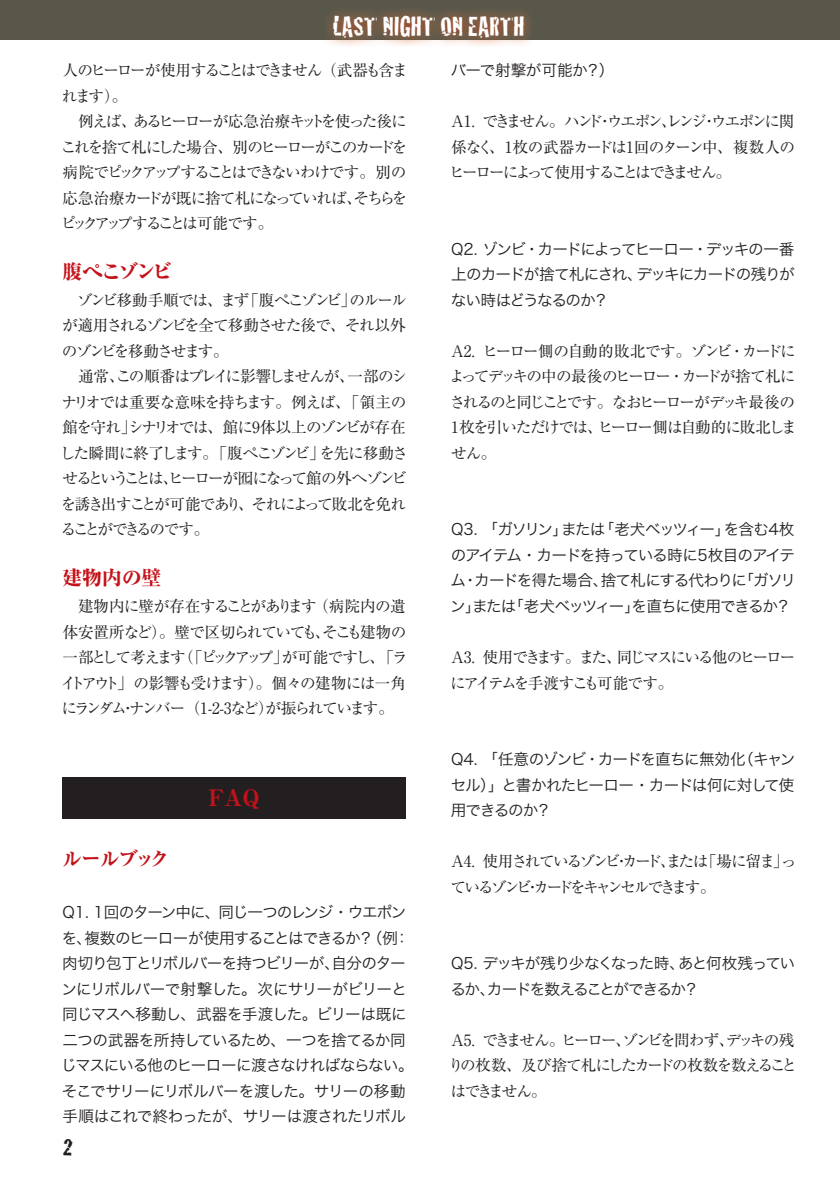
<style>
.page{position:relative;width:840px;height:1191px;background:#fff}
.page>*{position:absolute;margin:0;border:0;box-sizing:border-box;transform-origin:0 0}
.t1{font:28.4px "Cracked";color:#fff}
.t2{font:25.6px "Cracked";color:#231f20}
.t3{font:800 22.6px "Ryumin Pro";color:#c4121a}
.t4{font:800 19.8px "Ryumin Pro";letter-spacing:-.05em;color:#c4121a}
.t5{font:15.6px/25.6px "Ryumin Pro";letter-spacing:-.12em;color:#231f20}
.t6{font:15.6px/25.6px "Hira Kaku Pro N W3";letter-spacing:-.065em;color:#231f20;text-align:justify}
.t7{font:15.6px/25.6px "Ryumin Pro";letter-spacing:-.1em;color:#231f20}
.t8{font:15.6px/25.6px "Ryumin Pro";letter-spacing:-.145em;color:#231f20}
.t9{font:15.6px/25.6px "Hira Kaku Pro N W3";letter-spacing:-.085em;color:#231f20}
.t10{font:15.6px "Hira Kaku Pro N W3";letter-spacing:-.025em;color:#231f20}
</style>
<div class="page">
<div style="left:0;top:0;width:839px;height:40px;background:#58574a"></div>
<img style="left:327px;top:10px;width:204px;height:36px">
<div style="left:62px;top:777px;width:343px;height:41px;background:#231f20"></div>
<h1 class="t1" style="left:332px;top:4px;width:193px">LAST NIGHT ON EARTH</h1>
<p class="t5" style="left:61px;top:56px;width:348px">人のヒーローが使用することはできません（武器も含まれます）。<br>　例えば、あるヒーローが応急治療キットを使った後にこれを捨て札にした場合、別のヒーローがこのカードを病院でピックアップすることはできないわけです。別の応急治療カードが既に捨て札になっていれば、そちらをピックアップすることは可能です。</p>
<p class="t4" style="left:62px;top:256px;width:111px">腹ぺこゾンビ</p>
<p class="t7" style="left:60px;top:286px;width:349px">　ゾンビ移動手順では、まず「腹ぺこゾンビ」のルールが適用されるゾンビを全て移動させた後で、それ以外のゾンビを移動させます。<br>　通常、この順番はプレイに影響しませんが、一部のシナリオでは重要な意味を持ちます。例えば、「領主の館を守れ」シナリオでは、館に9体以上のゾンビが存在した瞬間に終了します。「腹ぺこゾンビ」を先に移動させるということは、ヒーローが囮になって館の外へゾンビを誘き出すことが可能であり、それによって敗北を免れることができるのです。</p>
<p class="t4" style="left:62px;top:562px;width:100px">建物内の壁</p>
<p class="t5" style="left:61px;top:592px;width:348px;text-align:justify">　建物内に壁が存在することがあります（病院内の遺体安置所など）。壁で区切られていても、そこも建物の一部として考えます（「ピックアップ」が可能ですし、「ライトアウト」の影響も受けます）。個々の建物には一角にランダム・ナンバー（1-2-3など）が振られています。</p>
<p class="t10" style="left:450px;top:56px;width:165px">バーで射撃が可能か？）</p>
<p class="t5" style="left:449px;top:107px;width:347px;text-align:justify">A1. できません。ハンド・ウエポン、レンジ・ウエポンに関係なく、1枚の武器カードは1回のターン中、複数人のヒーローによって使用することはできません。</p>
<p class="t6" style="left:450px;top:235px;width:345px">Q2. ゾンビ・カードによってヒーロー・デッキの一番上のカードが捨て札にされ、デッキにカードの残りがない時はどうなるのか？</p>
<p class="t5" style="left:449px;top:337px;width:348px;text-align:justify">A2. ヒーロー側の自動的敗北です。ゾンビ・カードによってデッキの中の最後のヒーロー・カードが捨て札にされるのと同じことです。なおヒーローがデッキ最後の1枚を引いただけでは、ヒーロー側は自動的に敗北しません。</p>
<p class="t6" style="left:450px;top:515px;width:347px">Q3. 「ガソリン」または「老犬ベッツィー」を含む4枚のアイテム・カードを持っている時に5枚目のアイテム・カードを得た場合、捨て札にする代わりに「ガソリン」または「老犬ベッツィー」を直ちに使用できるか？</p>
<p class="t5" style="left:450px;top:643px;width:346px">A3. 使用できます。また、同じマスにいる他のヒーローにアイテムを手渡すこも可能です。</p>
<h3 class="t3" style="left:208px;top:780px;width:53px">FAQ</h3>
<p class="t4" style="left:62px;top:843px;width:109px">ルールブック</p>
<p class="t6" style="left:61px;top:898px;width:354px;text-align:left">Q1. 1回のターン中に、同じ一つのレンジ・ウエポンを、複数のヒーローが使用することはできるか？（例：肉切り包丁とリボルバーを持つビリーが、自分のターンにリボルバーで射撃した。次にサリーがビリーと同じマスへ移動し、武器を手渡した。ビリーは既に二つの武器を所持しているため、一つを捨てるか同じマスにいる他のヒーローに渡さなければならない。そこでサリーにリボルバーを渡した。サリーの移動手順はこれで終わったが、サリーは渡されたリボル</p>
<h2 class="t2" style="left:62px;top:1127px;width:12px">2</h2>
<p class="t6" style="left:450px;top:745px;width:346px">Q4. 「任意のゾンビ・カードを直ちに無効化（キャンセル）」と書かれたヒーロー・カードは何に対して使用できるのか？</p>
<p class="t8" style="left:450px;top:847px;width:348px">A4. 使用されているゾンビ・カード、または「場に留ま」っているゾンビ・カードをキャンセルできます。</p>
<p class="t9" style="left:450px;top:949px;width:346px">Q5. デッキが残り少なくなった時、あと何枚残っているか、カードを数えることができるか？</p>
<p class="t5" style="left:448px;top:1026px;width:350px">A5. できません。ヒーロー、ゾンビを問わず、デッキの残りの枚数、及び捨て札にしたカードの枚数を数えることはできません。</p>
</div>
